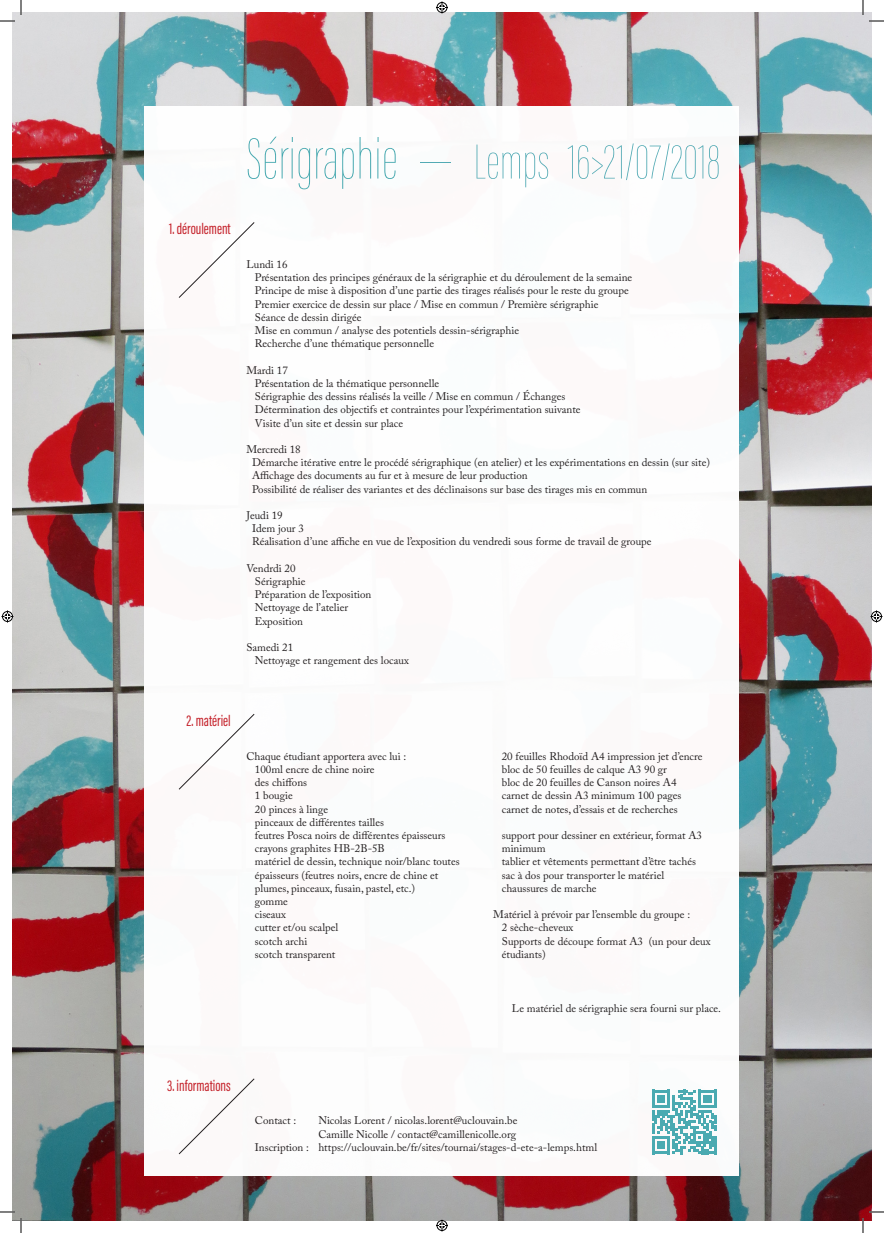
<style>
.page{position:relative;width:884px;height:1233px;background:#fff}
.page>*{position:absolute;margin:0;border:0;box-sizing:border-box;transform-origin:0 0}
.t1{font:100 51px "Acumin Pro Extra Cond";color:#52aab4}
.t2{font:16px "Acumin Pro Extra Cond";color:#c42029}
.t3{font:11px/13.2px "Adobe Caslon Pro";color:#231f20}
.s1{font-size:60px;color:#4aaab1}
.s2{font-size:60px}
</style>
<div class="page">
<img style="left:12px;top:12px;width:859px;height:1208px">
<div style="left:145px;top:106px;width:594px;height:1070px;background:#fff"></div>
<svg style="left:179px;top:222px;width:76px;height:76px"></svg>
<svg style="left:179px;top:714px;width:76px;height:75px"></svg>
<svg style="left:179px;top:1078px;width:76px;height:76px"></svg>
<svg style="left:652px;top:1089px;width:64px;height:65px"></svg>
<svg style="left:0;top:1211px;width:15px;height:1px"></svg>
<svg style="left:869px;top:1211px;width:15px;height:1px"></svg>
<svg style="left:0;top:0;width:22px;height:22px"></svg>
<svg style="left:20px;top:1218px;width:2px;height:15px"></svg>
<svg style="left:862px;top:0;width:22px;height:22px"></svg>
<svg style="left:862px;top:1218px;width:2px;height:15px"></svg>
<svg style="left:436px;top:1px;width:12px;height:12px"></svg>
<svg style="left:436px;top:1219px;width:12px;height:12px"></svg>
<svg style="left:2px;top:610px;width:12px;height:12px"></svg>
<svg style="left:870px;top:610px;width:12px;height:12px"></svg>
<p class="t2" style="left:169px;top:219px;width:63px">1. déroulement</p>
<p class="t1" style="left:246px;top:132px;width:475px"><span class="s1">Sérigraphie</span> <span class="s2">—</span> Lemps 16&gt;21/07/2018</p>
<p class="t3" style="left:246px;top:258px;width:43px">Lundi 16</p>
<p class="t3" style="left:255px;top:271px;width:379px">Présentation des principes généraux de la sérigraphie et du déroulement de la semaine</p>
<p class="t3" style="left:255px;top:284px;width:375px">Principe de mise à disposition d’une partie des tirages réalisés pour le reste du groupe</p>
<p class="t3" style="left:255px;top:297px;width:345px">Premier exercice de dessin sur place / Mise en commun / Première sérigraphie</p>
<p class="t3" style="left:255px;top:310px;width:108px">Séance de dessin dirigée</p>
<p class="t3" style="left:255px;top:324px;width:266px">Mise en commun / analyse des potentiels dessin-sérigraphie</p>
<p class="t3" style="left:255px;top:337px;width:181px">Recherche d’une thématique personnelle</p>
<p class="t3" style="left:246px;top:363px;width:43px">Mardi 17</p>
<p class="t3" style="left:255px;top:376px;width:186px">Présentation de la thématique personnelle</p>
<p class="t3" style="left:255px;top:390px;width:312px">Sérigraphie des dessins réalisés la veille / Mise en commun / Échanges</p>
<p class="t3" style="left:255px;top:403px;width:327px">Détermination des objectifs et contraintes pour l’expérimentation suivante<br>Visite d’un site et dessin sur place</p>
<p class="t3" style="left:246px;top:442px;width:56px">Mercredi 18</p>
<p class="t3" style="left:252px;top:456px;width:459px">Démarche itérative entre le procédé sérigraphique (en atelier) et les expérimentations en dessin (sur site)</p>
<p class="t3" style="left:252px;top:469px;width:277px">Affichage des documents au fur et à mesure de leur production</p>
<p class="t3" style="left:252px;top:482px;width:397px">Possibilité de réaliser des variantes et des déclinaisons sur base des tirages mis en commun</p>
<p class="t3" style="left:246px;top:508px;width:38px">Jeudi 19</p>
<p class="t3" style="left:252px;top:522px;width:53px">Idem jour 3</p>
<p class="t3" style="left:252px;top:535px;width:401px">Réalisation d’une affiche en vue de l’exposition du vendredi sous forme de travail de groupe</p>
<p class="t3" style="left:246px;top:561px;width:51px">Vendrdi 20</p>
<p class="t3" style="left:255px;top:574px;width:52px">Sérigraphie</p>
<p class="t3" style="left:255px;top:588px;width:118px">Préparation de l’exposition</p>
<p class="t3" style="left:255px;top:601px;width:95px">Nettoyage de l’atelier</p>
<p class="t3" style="left:255px;top:614px;width:50px">Exposition</p>
<p class="t3" style="left:246px;top:640px;width:48px">Samedi 21</p>
<p class="t3" style="left:255px;top:654px;width:156px">Nettoyage et rangement des locaux</p>
<p class="t2" style="left:187px;top:711px;width:46px">2. matériel</p>
<p class="t3" style="left:246px;top:749px;width:161px">Chaque étudiant apportera avec lui :</p>
<p class="t3" style="left:255px;top:762px;width:121px">100ml encre de chine noire</p>
<p class="t3" style="left:255px;top:776px;width:54px">des chiffons</p>
<p class="t3" style="left:255px;top:789px;width:39px">1 bougie</p>
<p class="t3" style="left:255px;top:802px;width:75px">20 pinces à linge</p>
<p class="t3" style="left:255px;top:815px;width:131px">pinceaux de différentes tailles</p>
<p class="t3" style="left:255px;top:828px;width:192px">feutres Posca noirs de différentes épaisseurs</p>
<p class="t3" style="left:255px;top:842px;width:131px">crayons graphites HB-2B-5B</p>
<p class="t3" style="left:255px;top:855px;width:206px">matériel de dessin, technique noir/blanc toutes épaisseurs (feutres noirs, encre de chine et plumes, pinceaux, fusain, pastel, etc.)</p>
<p class="t3" style="left:255px;top:894px;width:35px">gomme</p>
<p class="t3" style="left:255px;top:908px;width:33px">ciseaux</p>
<p class="t3" style="left:255px;top:921px;width:85px">cutter et/ou scalpel</p>
<p class="t3" style="left:255px;top:934px;width:54px">scotch archi</p>
<p class="t3" style="left:255px;top:947px;width:82px">scotch transparent</p>
<p class="t3" style="left:502px;top:749px;width:202px">20 feuilles Rhodoïd A4 impression jet d’encre</p>
<p class="t3" style="left:502px;top:762px;width:167px">bloc de 50 feuilles de calque A3 90 gr</p>
<p class="t3" style="left:502px;top:776px;width:176px">bloc de 20 feuilles de Canson noires A4</p>
<p class="t3" style="left:502px;top:789px;width:181px">carnet de dessin A3 minimum 100 pages</p>
<p class="t3" style="left:502px;top:802px;width:177px">carnet de notes, d’essais et de recherches</p>
<p class="t3" style="left:502px;top:828px;width:202px">support pour dessiner en extérieur, format A3 minimum</p>
<p class="t3" style="left:502px;top:855px;width:196px">tablier et vêtements permettant d’être tachés</p>
<p class="t3" style="left:502px;top:868px;width:164px">sac à dos pour transporter le matériel</p>
<p class="t3" style="left:502px;top:881px;width:96px">chaussures de marche</p>
<p class="t3" style="left:493px;top:908px;width:198px">Matériel à prévoir par l’ensemble du groupe :</p>
<p class="t3" style="left:502px;top:921px;width:73px">2 sèche-cheveux</p>
<p class="t3" style="left:502px;top:934px;width:210px">Supports de découpe format A3 (un pour deux étudiants)</p>
<p class="t3" style="left:512px;top:1001px;width:211px">Le matériel de sérigraphie sera fourni sur place.</p>
<p class="t2" style="left:167px;top:1075px;width:65px">3. informations</p>
<p class="t3" style="left:255px;top:1114px;width:43px">Contact :</p>
<p class="t3" style="left:318px;top:1114px;width:201px">Nicolas Lorent / nicolas.lorent@uclouvain.be</p>
<p class="t3" style="left:318px;top:1127px;width:199px">Camille Nicolle / contact@camillenicolle.org</p>
<p class="t3" style="left:255px;top:1140px;width:344px">Inscription : https://uclouvain.be/fr/sites/tournai/stages-d-ete-a-lemps.html</p>
</div>
